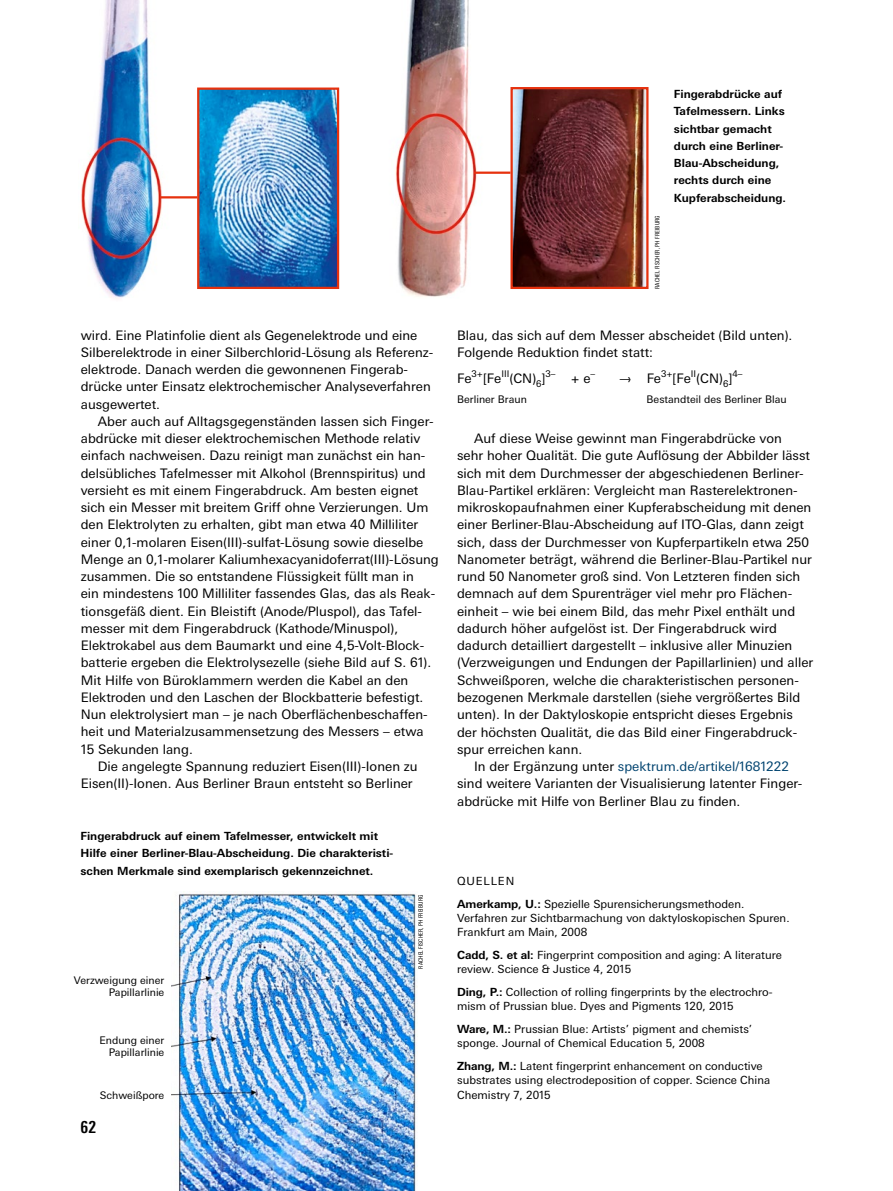
<style>
.page{position:relative;width:893px;height:1191px;background:#fff}
.page>*{position:absolute;margin:0;border:0;box-sizing:border-box;transform-origin:0 0}
.t1{font:700 condensed 16.5px "Univers Next Pro";color:#000}
.t2{font:13.2px/17.2px "Univers Next Pro";color:#000}
.t3{font:13.2px "Univers Next Pro";color:#00436f}
.t4{font:11.25px/14.2px "Univers Next Pro";color:#000}
.t5{font:700 11.25px/17.2px "Univers Next Pro";color:#000}
.t6{font:10.5px/12px "Univers Next Pro";color:#000;text-align:right}
.t7{font:condensed 6px "Univers Next Pro";letter-spacing:.01em;color:#000}
.s1{color:#000}
.s2{font-weight:700}
</style>
<div class="page">
<img style="left:171px;top:893px;width:246px;height:298px">
<img style="left:513px;top:90px;width:132px;height:196px">
<div style="left:510px;top:87px;width:138px;height:202px;border:2px solid #e6310e"></div>
<img style="left:200px;top:90px;width:136px;height:196px">
<div style="left:197px;top:87px;width:142px;height:202px;border:2px solid #e6310e"></div>
<img style="left:395px;top:0;width:92px;height:297px">
<img style="left:81px;top:0;width:92px;height:298px">
<hr style="left:160px;top:196px;width:37px;height:2px;background:#e6310e">
<hr style="left:474px;top:172px;width:36px;height:2px;background:#e6310e">
<p class="t2" style="left:81px;top:326px;width:338px">wird. Eine Platinfolie dient als Gegenelektrode und eine</p>
<p class="t2" style="left:81px;top:343px;width:354px">Silberelektrode in einer Silberchlorid-Lösung als Referenz-</p>
<p class="t2" style="left:81px;top:361px;width:329px">elektrode. Danach werden die gewonnenen Fingerab-</p>
<p class="t2" style="left:81px;top:378px;width:351px">drücke unter Einsatz elektrochemischer Analyseverfahren</p>
<p class="t2" style="left:81px;top:395px;width:81px">ausgewertet.</p>
<p class="t2" style="left:98px;top:412px;width:337px">Aber auch auf Alltagsgegenständen lassen sich Finger-</p>
<p class="t2" style="left:81px;top:430px;width:341px">abdrücke mit dieser elektrochemischen Methode relativ</p>
<p class="t2" style="left:81px;top:447px;width:346px">einfach nachweisen. Dazu reinigt man zunächst ein han-</p>
<p class="t2" style="left:81px;top:464px;width:346px">delsübliches Tafelmesser mit Alkohol (Brennspiritus) und</p>
<p class="t2" style="left:81px;top:481px;width:339px">versieht es mit einem Fingerabdruck. Am besten eignet</p>
<p class="t2" style="left:81px;top:499px;width:349px">sich ein Messer mit breitem Griff ohne Verzierungen. Um</p>
<p class="t2" style="left:81px;top:516px;width:339px">den Elektrolyten zu erhalten, gibt man etwa 40 Milliliter</p>
<p class="t2" style="left:81px;top:533px;width:344px">einer 0,1-molaren Eisen(III)-sulfat-Lösung sowie dieselbe</p>
<p class="t2" style="left:81px;top:550px;width:360px">Menge an 0,1-molarer Kaliumhexacyanidoferrat(III)-Lösung</p>
<p class="t2" style="left:81px;top:568px;width:335px">zusammen. Die so entstandene Flüssigkeit füllt man in</p>
<p class="t2" style="left:81px;top:585px;width:356px">ein mindestens 100 Milliliter fassendes Glas, das als Reak-</p>
<p class="t2" style="left:81px;top:602px;width:343px">tionsgefäß dient. Ein Bleistift (Anode/Pluspol), das Tafel-</p>
<p class="t2" style="left:81px;top:619px;width:319px">messer mit dem Fingerabdruck (Kathode/Minuspol),</p>
<p class="t2" style="left:81px;top:637px;width:345px">Elektrokabel aus dem Baumarkt und eine 4,5-Volt-Block-</p>
<p class="t2" style="left:81px;top:654px;width:352px">batterie ergeben die Elektrolysezelle (siehe Bild auf S. 61).</p>
<p class="t2" style="left:81px;top:671px;width:329px">Mit Hilfe von Büroklammern werden die Kabel an den</p>
<p class="t2" style="left:81px;top:688px;width:344px">Elektroden und den Laschen der Blockbatterie befestigt.</p>
<p class="t2" style="left:81px;top:706px;width:348px">Nun elektrolysiert man – je nach Oberflächenbeschaffen-</p>
<p class="t2" style="left:81px;top:723px;width:344px">heit und Materialzusammensetzung des Messers – etwa</p>
<p class="t2" style="left:81px;top:740px;width:114px">15 Sekunden lang.</p>
<p class="t2" style="left:98px;top:757px;width:321px">Die angelegte Spannung reduziert Eisen(III)-Ionen zu</p>
<p class="t2" style="left:81px;top:775px;width:333px">Eisen(II)-Ionen. Aus Berliner Braun entsteht so Berliner</p>
<p class="t5" style="left:81px;top:827px;width:314px">Fingerabdruck auf einem Tafelmesser, entwickelt mit<br>Hilfe einer Berliner-Blau-Abscheidung. Die charakteristi&shy;schen Merkmale sind exemplarisch gekennzeichnet.</p>
<p class="t6" style="left:74px;top:974px;width:92px">Verzweigung einer<br>Papillarlinie</p>
<p class="t6" style="left:99px;top:1034px;width:66px">Endung einer<br>Papillarlinie</p>
<p class="t6" style="left:100px;top:1089px;width:66px">Schweißpore</p>
<p class="t1" style="left:81px;top:1117px;width:17px">62</p>
<p class="t7" style="left:417px;top:968px;width:75px;rotate:-90deg">RACHEL FISCHER, PH FREIBURG</p>
<p class="t7" style="left:654px;top:289px;width:75px;rotate:-90deg">RACHEL FISCHER, PH FREIBURG</p>
<p class="t5" style="left:674px;top:85px;width:114px">Fingerabdrücke auf<br>Tafelmessern. Links sichtbar gemacht durch eine Berliner-<br>Blau-Abscheidung, rechts durch eine<br>Kupferabscheidung.</p>
<p class="t2" style="left:457px;top:326px;width:337px">Blau, das sich auf dem Messer abscheidet (Bild unten).<br>Folgende Reduktion findet statt:</p>
<p class="t2" style="left:457px;top:369px;width:100px">Fe<sup>3+</sup>[Fe<sup>III</sup>(CN)<sub>6</sub>]<sup>3–</sup></p>
<p class="t2" style="left:571px;top:369px;width:26px">+ e<sup>–</sup></p>
<p class="t2" style="left:618px;top:369px;width:126px">—› Fe<sup>3+</sup>[Fe<sup>II</sup>(CN)<sub>6</sub>]<sup>4–</sup></p>
<p class="t6" style="left:457px;top:393px;width:71px">Berliner Braun</p>
<p class="t6" style="left:646px;top:393px;width:142px">Bestandteil des Berliner Blau</p>
<p class="t2" style="left:474px;top:430px;width:309px">Auf diese Weise gewinnt man Fingerabdrücke von</p>
<p class="t2" style="left:457px;top:447px;width:354px">sehr hoher Qualität. Die gute Auflösung der Abbilder lässt</p>
<p class="t2" style="left:457px;top:464px;width:347px">sich mit dem Durchmesser der abgeschiedenen Berliner-</p>
<p class="t2" style="left:457px;top:481px;width:342px">Blau-Partikel erklären: Vergleicht man Rasterelektronen-</p>
<p class="t2" style="left:457px;top:499px;width:356px">mikroskopaufnahmen einer Kupferabscheidung mit denen</p>
<p class="t2" style="left:457px;top:516px;width:348px">einer Berliner-Blau-Abscheidung auf ITO-Glas, dann zeigt</p>
<p class="t2" style="left:457px;top:533px;width:354px">sich, dass der Durchmesser von Kupferpartikeln etwa 250</p>
<p class="t2" style="left:457px;top:550px;width:356px">Nanometer beträgt, während die Berliner-Blau-Partikel nur</p>
<p class="t2" style="left:457px;top:568px;width:345px">rund 50 Nanometer groß sind. Von Letzteren finden sich</p>
<p class="t2" style="left:457px;top:585px;width:337px">demnach auf dem Spurenträger viel mehr pro Flächen-</p>
<p class="t2" style="left:457px;top:602px;width:340px">einheit – wie bei einem Bild, das mehr Pixel enthält und</p>
<p class="t2" style="left:457px;top:619px;width:321px">dadurch höher aufgelöst ist. Der Fingerabdruck wird</p>
<p class="t2" style="left:457px;top:637px;width:337px">dadurch detailliert dargestellt – inklusive aller Minuzien</p>
<p class="t2" style="left:457px;top:654px;width:358px">(Verzweigungen und Endungen der Papillarlinien) und aller</p>
<p class="t2" style="left:457px;top:671px;width:343px">Schweißporen, welche die charakteristischen personen-</p>
<p class="t2" style="left:457px;top:688px;width:345px">bezogenen Merkmale darstellen (siehe vergrößertes Bild</p>
<p class="t2" style="left:457px;top:706px;width:337px">unten). In der Daktyloskopie entspricht dieses Ergebnis</p>
<p class="t2" style="left:457px;top:723px;width:342px">der höchsten Qualität, die das Bild einer Fingerabdruck-</p>
<p class="t2" style="left:457px;top:740px;width:127px">spur erreichen kann.</p>
<p class="t3" style="left:474px;top:758px;width:316px"><span class="s1">In der Ergänzung unter</span> spektrum.de/artikel/1681222</p>
<p class="t2" style="left:457px;top:775px;width:347px">sind weitere Varianten der Visualisierung latenter Finger-</p>
<p class="t2" style="left:457px;top:792px;width:285px">abdrücke mit Hilfe von Berliner Blau zu finden.</p>
<p class="t4" style="left:457px;top:869px;width:289px;line-height:22.8px">QUELLEN<br><span class="s2">Amerkamp, U.:</span> Spezielle Spurensicherungsmethoden.</p>
<p class="t4" style="left:457px;top:911px;width:334px">Verfahren zur Sichtbarmachung von daktyloskopischen Spuren.<br>Frankfurt am Main, 2008</p>
<p class="t4" style="left:457px;top:948px;width:326px"><span class="s2">Cadd, S. et al:</span> Fingerprint composition and aging: A literature review. Science &amp; Justice 4, 2015</p>
<p class="t4" style="left:457px;top:985px;width:317px"><span class="s2">Ding, P.:</span> Collection of rolling fingerprints by the electrochro&shy;mism of Prussian blue. Dyes and Pigments 120, 2015</p>
<p class="t4" style="left:457px;top:1022px;width:297px"><span class="s2">Ware, M.:</span> Prussian Blue: Artists’ pigment and chemists’ sponge. Journal of Chemical Education 5, 2008</p>
<p class="t4" style="left:457px;top:1059px;width:315px"><span class="s2">Zhang, M.:</span> Latent fingerprint enhancement on conductive substrates using electrodeposition of copper. Science China<br>Chemistry 7, 2015</p>
</div>
